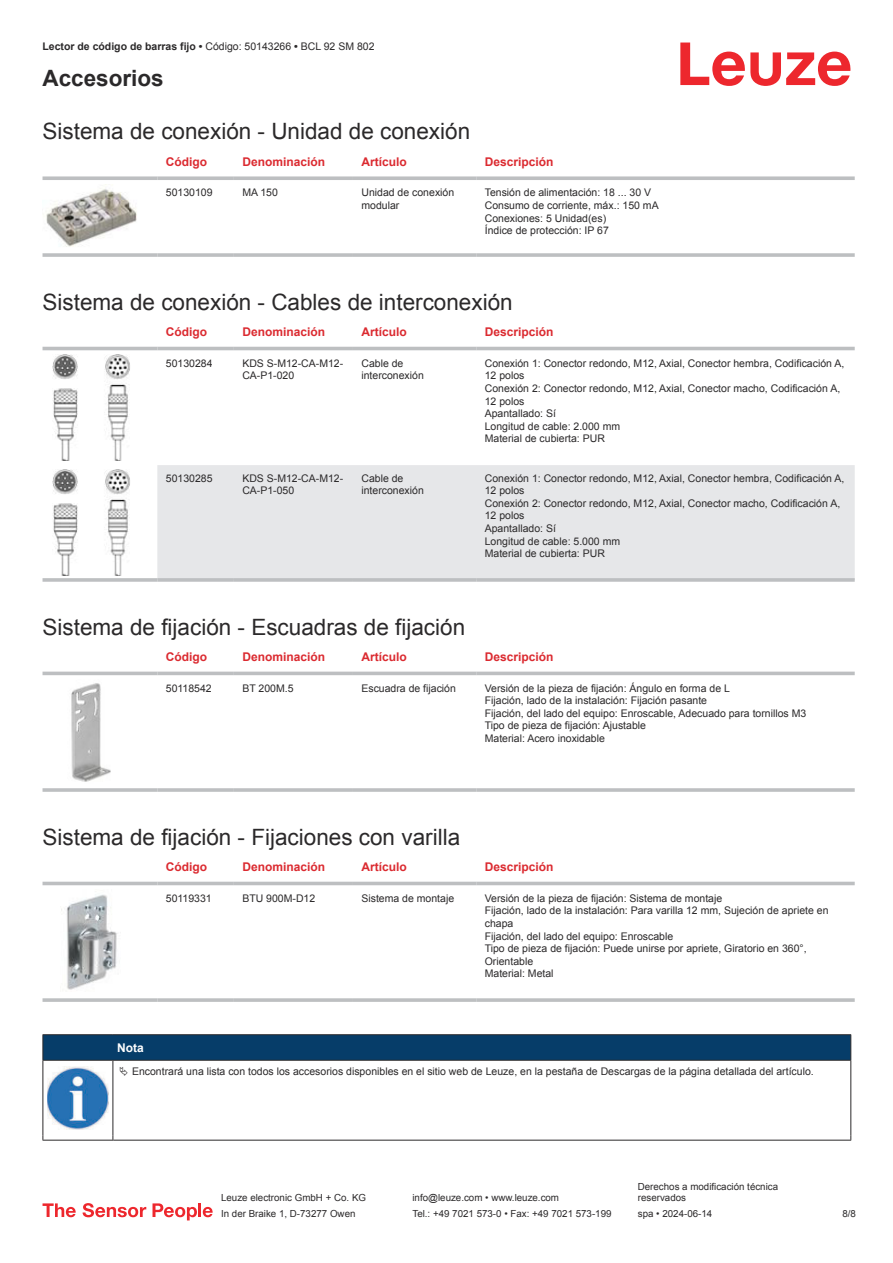
<style>
.page{position:relative;width:893px;height:1263px;background:#fff}
.page>*{position:absolute;margin:0;border:0;box-sizing:border-box;transform-origin:0 0}
.t1{font:22.5px "Arial";color:#2b292a}
.t2{font:700 22.5px "Arial";color:#2b292a}
.t3{font:700 12px "Arial";color:#db2a30}
.t4{font:700 12px "Arial";color:#fff}
.t5{font:10.5px/12.6px "Arial";color:#2b292a}
.t6{font:700 10.5px "Arial";color:#2b292a}
.t7{font:9.75px/11.7px "Arial";color:#2b292a}
.s1{font-weight:400}
</style>
<div class="page">
<svg style="left:680px;top:43px;width:170px;height:43px"></svg>
<svg style="left:43px;top:176px;width:114px;height:4px"></svg>
<svg style="left:157px;top:176px;width:77px;height:4px"></svg>
<svg style="left:234px;top:176px;width:119px;height:4px"></svg>
<svg style="left:353px;top:176px;width:123px;height:4px"></svg>
<svg style="left:476px;top:176px;width:379px;height:4px;background:#c4c6c8"></svg>
<hr style="left:43px;top:253px;width:114px;height:4px;background:#bdbfc1">
<hr style="left:157px;top:253px;width:77px;height:4px;background:#c7c9ca">
<hr style="left:234px;top:253px;width:119px;height:4px;background:#bdbfc1">
<hr style="left:353px;top:253px;width:123px;height:4px;background:#bdbfc1">
<hr style="left:476px;top:253px;width:379px;height:4px;background:#c7c9ca">
<img style="left:46px;top:184px;width:91px;height:63px">
<svg style="left:43px;top:346px;width:812px;height:138px"></svg>
<div style="left:157px;top:465px;width:698px;height:113px;background:#e6e7e9"></div>
<hr style="left:43px;top:347px;width:114px;height:3px;background:#bdbfc1">
<hr style="left:157px;top:347px;width:77px;height:3px;background:#bdbfc1">
<hr style="left:234px;top:347px;width:119px;height:3px;background:#bdbfc1">
<hr style="left:353px;top:347px;width:123px;height:3px;background:#bdbfc1">
<hr style="left:476px;top:347px;width:379px;height:3px;background:#bdbfc1">
<hr style="left:43px;top:578px;width:114px;height:4px;background:#bdbfc1">
<hr style="left:157px;top:578px;width:77px;height:4px;background:#bdbfc1">
<svg style="left:234px;top:578px;width:119px;height:4px"></svg>
<svg style="left:353px;top:578px;width:123px;height:4px"></svg>
<hr style="left:476px;top:578px;width:379px;height:4px;background:#bdbfc1">
<img style="left:53px;top:355px;width:77px;height:106px">
<img style="left:53px;top:469px;width:77px;height:107px">
<svg style="left:43px;top:671px;width:812px;height:5px;fill:#eeefef"></svg>
<hr style="left:43px;top:672px;width:114px;height:3px;background:#bdbfc1">
<hr style="left:157px;top:672px;width:77px;height:3px;background:#bdbfc1">
<hr style="left:234px;top:672px;width:119px;height:3px;background:#bdbfc1">
<hr style="left:353px;top:672px;width:123px;height:3px;background:#bdbfc1">
<hr style="left:476px;top:672px;width:379px;height:3px;background:#bdbfc1">
<hr style="left:43px;top:788px;width:114px;height:4px;background:#bdbfc1">
<hr style="left:157px;top:788px;width:77px;height:4px;background:#c9cbcc">
<hr style="left:234px;top:788px;width:119px;height:4px;background:#c4c6c7">
<hr style="left:353px;top:788px;width:123px;height:4px;background:#bdbfc1">
<hr style="left:476px;top:788px;width:379px;height:4px;background:#c9cbcc">
<img style="left:71px;top:683px;width:40px;height:99px">
<div style="left:43px;top:881px;width:812px;height:5px;background:#ededee"></div>
<hr style="left:43px;top:882px;width:114px;height:3px;background:#bdbfc1">
<hr style="left:157px;top:882px;width:77px;height:3px;background:#bdbfc1">
<hr style="left:234px;top:882px;width:119px;height:3px;background:#bdbfc1">
<hr style="left:353px;top:882px;width:123px;height:3px;background:#bdbfc1">
<hr style="left:476px;top:882px;width:379px;height:3px;background:#bdbfc1">
<svg style="left:43px;top:998px;width:114px;height:4px"></svg>
<hr style="left:157px;top:998px;width:77px;height:4px;background:#c5c7c8">
<svg style="left:234px;top:998px;width:119px;height:4px"></svg>
<svg style="left:353px;top:998px;width:123px;height:4px"></svg>
<hr style="left:476px;top:998px;width:379px;height:4px;background:#c5c7c8">
<img style="left:61px;top:894px;width:57px;height:96px">
<svg style="left:44px;top:1061px;width:806px;height:79px"></svg>
<hr style="left:43px;top:1034px;width:70px;height:1px;background:#2b292a">
<hr style="left:43px;top:1060px;width:70px;height:1px;background:#2b292a">
<hr style="left:113px;top:1034px;width:738px;height:1px;background:#2b292a">
<svg style="left:43px;top:1035px;width:808px;height:25px;background:#063c67"></svg>
<hr style="left:113px;top:1060px;width:738px;height:1px;background:#2b292a">
<hr style="left:43px;top:1061px;width:1px;height:75px;background:#2b292a">
<hr style="left:113px;top:1061px;width:1px;height:75px;background:#2b292a">
<hr style="left:850px;top:1061px;width:1px;height:75px;background:#2b292a">
<hr style="left:43px;top:1140px;width:70px;height:1px;background:#2b292a">
<hr style="left:113px;top:1140px;width:738px;height:1px;background:#2b292a">
<img style="left:47px;top:1067px;width:61px;height:62px">
<div style="left:115px;top:1061px;width:734px;height:20px;background:#fff"></div>
<svg style="left:43px;top:1203px;width:33px;height:14px"></svg>
<svg style="left:83px;top:1203px;width:63px;height:14px"></svg>
<svg style="left:153px;top:1203px;width:44px;height:17px"></svg>
<hr style="left:198px;top:1203px;width:3px;height:14px;background:#ed272d">
<svg style="left:203px;top:1207px;width:10px;height:10px"></svg>
<p class="t6" style="left:43px;top:43px;width:334px">Lector de código de barras fijo • <span class="s1">Código: 50143266</span> • <span class="s1">BCL 92 SM 802</span></p>
<h1 class="t2" style="left:43px;top:70px;width:123px">Accesorios</h1>
<h1 class="t1" style="left:43px;top:123px;width:429px">Sistema de conexión - Unidad de conexión</h1>
<p class="t3" style="left:166px;top:157px;width:43px">Código</p>
<p class="t3" style="left:242px;top:157px;width:84px">Denominación</p>
<p class="t3" style="left:361px;top:157px;width:47px">Artículo</p>
<p class="t3" style="left:485px;top:157px;width:70px">Descripción</p>
<p class="t5" style="left:166px;top:187px;width:48px">50130109</p>
<p class="t5" style="left:242px;top:187px;width:37px">MA 150</p>
<p class="t5" style="left:361px;top:187px;width:94px">Unidad de conexión modular</p>
<p class="t5" style="left:485px;top:187px;width:175px">Tensión de alimentación: 18 ... 30 V<br>Consumo de corriente, máx.: 150 mA<br>Conexiones: 5 Unidad(es)<br>Índice de protección: IP 67</p>
<h1 class="t1" style="left:43px;top:293px;width:472px">Sistema de conexión - Cables de interconexión</h1>
<p class="t3" style="left:166px;top:327px;width:43px">Código</p>
<p class="t3" style="left:242px;top:327px;width:84px">Denominación</p>
<p class="t3" style="left:361px;top:327px;width:47px">Artículo</p>
<p class="t3" style="left:485px;top:327px;width:70px">Descripción</p>
<p class="t5" style="left:166px;top:358px;width:48px">50130284</p>
<p class="t5" style="left:242px;top:358px;width:102px">KDS S-M12-CA-M12-<br>CA-P1-020</p>
<p class="t5" style="left:361px;top:358px;width:64px">Cable de interconexión</p>
<p class="t5" style="left:485px;top:358px;width:361px">Conexión 1: Conector redondo, M12, Axial, Conector hembra, Codificación A, 12 polos<br>Conexión 2: Conector redondo, M12, Axial, Conector macho, Codificación A, 12 polos<br>Apantallado: Sí<br>Longitud de cable: 2.000 mm<br>Material de cubierta: PUR</p>
<p class="t5" style="left:166px;top:472px;width:48px">50130285</p>
<p class="t5" style="left:242px;top:472px;width:102px">KDS S-M12-CA-M12-<br>CA-P1-050</p>
<p class="t5" style="left:361px;top:472px;width:64px">Cable de interconexión</p>
<p class="t5" style="left:485px;top:472px;width:361px">Conexión 1: Conector redondo, M12, Axial, Conector hembra, Codificación A, 12 polos<br>Conexión 2: Conector redondo, M12, Axial, Conector macho, Codificación A, 12 polos<br>Apantallado: Sí<br>Longitud de cable: 5.000 mm<br>Material de cubierta: PUR</p>
<h1 class="t1" style="left:43px;top:618px;width:424px">Sistema de fijación - Escuadras de fijación</h1>
<p class="t3" style="left:166px;top:652px;width:43px">Código</p>
<p class="t3" style="left:242px;top:652px;width:84px">Denominación</p>
<p class="t3" style="left:361px;top:652px;width:47px">Artículo</p>
<p class="t3" style="left:485px;top:652px;width:70px">Descripción</p>
<p class="t5" style="left:166px;top:683px;width:47px">50118542</p>
<p class="t5" style="left:242px;top:683px;width:53px">BT 200M.5</p>
<p class="t5" style="left:361px;top:683px;width:96px">Escuadra de fijación</p>
<p class="t5" style="left:485px;top:683px;width:323px">Versión de la pieza de fijación: Ángulo en forma de L<br>Fijación, lado de la instalación: Fijación pasante<br>Fijación, del lado del equipo: Enroscable, Adecuado para tornillos M3<br>Tipo de pieza de fijación: Ajustable<br>Material: Acero inoxidable</p>
<h1 class="t1" style="left:43px;top:828px;width:419px">Sistema de fijación - Fijaciones con varilla</h1>
<p class="t3" style="left:166px;top:862px;width:43px">Código</p>
<p class="t3" style="left:242px;top:862px;width:84px">Denominación</p>
<p class="t3" style="left:361px;top:862px;width:47px">Artículo</p>
<p class="t3" style="left:485px;top:862px;width:70px">Descripción</p>
<p class="t5" style="left:166px;top:893px;width:47px">50119331</p>
<p class="t5" style="left:242px;top:893px;width:74px">BTU 900M-D12</p>
<p class="t5" style="left:361px;top:893px;width:94px">Sistema de montaje</p>
<p class="t5" style="left:485px;top:893px;width:345px">Versión de la pieza de fijación: Sistema de montaje<br>Fijación, lado de la instalación: Para varilla 12 mm, Sujeción de apriete en chapa<br>Fijación, del lado del equipo: Enroscable<br>Tipo de pieza de fijación: Puede unirse por apriete, Giratorio en 360°, Orientable<br>Material: Metal</p>
<p class="t4" style="left:117px;top:1043px;width:28px">Nota</p>
<p class="t5" style="left:132px;top:1066px;width:683px">Encontrará una lista con todos los accesorios disponibles en el sitio web de Leuze, en la pestaña de Descargas de la página detallada del artículo.</p>
<p class="t7" style="left:221px;top:1193px;width:146px">Leuze electronic GmbH + Co. KG</p>
<p class="t7" style="left:412px;top:1193px;width:148px">info@leuze.com • www.leuze.com</p>
<p class="t7" style="left:638px;top:1181px;width:142px">Derechos a modificación técnica reservados</p>
<p class="t7" style="left:221px;top:1209px;width:136px">In der Braike 1, D-73277 Owen</p>
<p class="t7" style="left:412px;top:1209px;width:201px">Tel.: +49 7021 573-0 • Fax: +49 7021 573-199</p>
<p class="t7" style="left:638px;top:1209px;width:76px">spa • 2024-06-14</p>
<p class="t7" style="left:842px;top:1209px;width:15px">8 /8</p>
</div>
